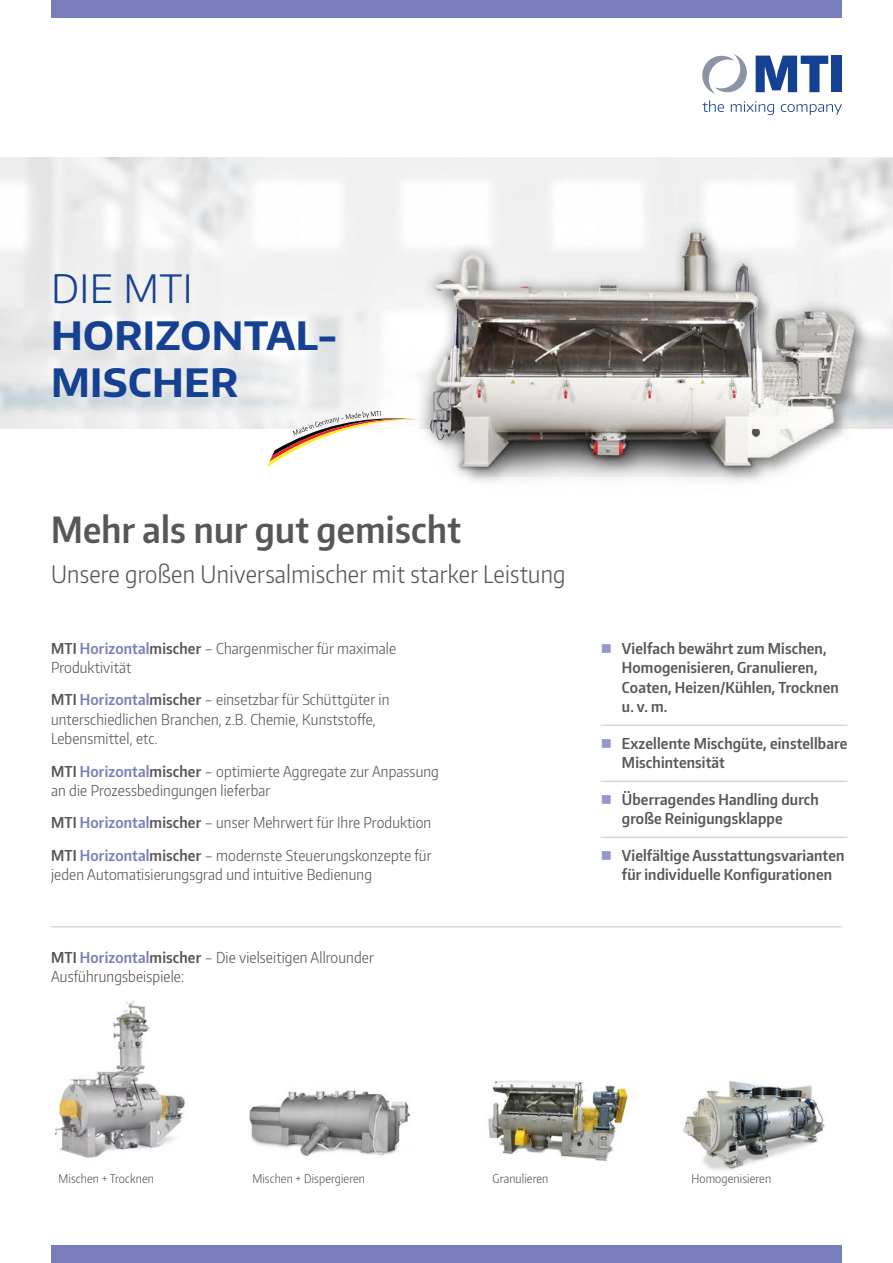
<style>
.page{position:relative;width:893px;height:1263px;background:#fff}
.page>*{position:absolute;margin:0;border:0;box-sizing:border-box;transform-origin:0 0}
.t1{font:700 39px/46.8px "Encode Sans";letter-spacing:.01em;color:#154193}
.t2{font:300 39px "Encode Sans";letter-spacing:.01em;color:#154193}
.t3{font:600 36px "Encode Sans Condensed";letter-spacing:.01em;color:#575756}
.t4{font:300 24px "Encode Sans Condensed";letter-spacing:.01em;color:#575756}
.t5{font:300 15px/19.5px "Encode Sans Condensed";letter-spacing:.01em;color:#575756}
.t6{font:600 15px/19.5px "Encode Sans Condensed";letter-spacing:.01em;color:#575756}
.t7{font:300 12px "Encode Sans Condensed";letter-spacing:.01em;color:#575756}
.s1{font-weight:600}
.s2{font-weight:600;color:#787ebc}
</style>
<div class="page">
<svg style="left:702px;top:100px;width:22px;height:12px"></svg>
<svg style="left:731px;top:101px;width:43px;height:14px"></svg>
<svg style="left:781px;top:104px;width:61px;height:11px"></svg>
<svg style="left:756px;top:56px;width:72px;height:36px"></svg>
<div style="left:832px;top:56px;width:10px;height:36px;background:#154193"></div>
<svg style="left:702px;top:54px;width:45px;height:40px"></svg>
<div style="left:51px;top:0;width:791px;height:17px;background:#787ebc"></div>
<div style="left:51px;top:1246px;width:791px;height:17px;background:#787ebc"></div>
<img style="left:418px;top:273px;width:13px;height:165px">
<img style="left:431px;top:227px;width:424px;height:6px">
<img style="left:431px;top:233px;width:424px;height:243px">
<hr style="left:51px;top:926px;width:791px;height:1px;background:#c6c5c5">
<img style="left:488px;top:1080px;width:142px;height:81px">
<img style="left:249px;top:1090px;width:161px;height:66px">
<img style="left:55px;top:1001px;width:130px;height:158px">
<svg style="left:267px;top:411px;width:157px;height:57px"></svg>
<img style="left:683px;top:1081px;width:142px;height:89px">
<hr style="left:601px;top:725px;width:246px;height:1px;background:#c6c5c5">
<hr style="left:601px;top:781px;width:246px;height:1px;background:#c6c5c5">
<hr style="left:601px;top:837px;width:246px;height:1px;background:#c6c5c5">
<h1 class="t2" style="left:51px;top:263px;width:143px">DIE MTI</h1>
<h1 class="t1" style="left:51px;top:310px;width:288px">HORIZONTAL-<br>MISCHER</h1>
<h2 class="t3" style="left:51px;top:506px;width:412px">Mehr als nur gut gemischt</h2>
<h3 class="t4" style="left:51px;top:558px;width:516px">Unsere großen Universalmischer mit starker Leistung</h3>
<p class="t5" style="left:51px;top:638px;width:347px"><span class="s1">MTI</span> <span class="s2">Horizontal</span><span class="s1">mischer</span> – Chargenmischer für maximale<br>Produktivität</p>
<p class="t5" style="left:51px;top:689px;width:340px"><span class="s1">MTI</span> <span class="s2">Horizontal</span><span class="s1">mischer</span> – einsetzbar für Schüttgüter in unterschiedlichen Branchen, z.B. Chemie, Kunststoffe,<br>Lebensmittel, etc.</p>
<p class="t5" style="left:51px;top:761px;width:389px"><span class="s1">MTI</span> <span class="s2">Horizontal</span><span class="s1">mischer</span> – optimierte Aggregate zur Anpassung an die Prozessbedingungen lieferbar</p>
<p class="t5" style="left:51px;top:806px;width:382px;line-height:32.2px"><span class="s1">MTI</span> <span class="s2">Horizontal</span><span class="s1">mischer</span> – unser Mehrwert für Ihre Produktion<br><span class="s1">MTI</span> <span class="s2">Horizontal</span><span class="s1">mischer</span> – modernste Steuerungskonzepte für</p>
<p class="t5" style="left:51px;top:864px;width:322px">jeden Automatisierungsgrad und intuitive Bedienung</p>
<p class="t5" style="left:51px;top:947px;width:324px"><span class="s1">MTI</span> <span class="s2">Horizontal</span><span class="s1">mischer</span> – Die vielseitigen Allrounder<br>Ausführungsbeispiele:</p>
<p class="t6" style="left:622px;top:638px;width:218px">Vielfach bewährt zum Mischen,<br>Homogenisieren, Granulieren,<br>Coaten, Heizen/Kühlen, Trocknen u. v. m.</p>
<p class="t6" style="left:622px;top:733px;width:227px">Exzellente Mischgüte, einstellbare<br>Mischintensität</p>
<p class="t6" style="left:622px;top:789px;width:198px">Überragendes Handling durch große Reinigungsklappe</p>
<p class="t6" style="left:622px;top:845px;width:224px">Vielfältige Ausstattungsvarianten für individuelle Konfigurationen</p>
<p class="t7" style="left:58px;top:1171px;width:97px">Mischen + Trocknen</p>
<p class="t7" style="left:252px;top:1171px;width:114px">Mischen + Dispergieren</p>
<p class="t7" style="left:493px;top:1171px;width:57px">Granulieren</p>
<p class="t7" style="left:691px;top:1171px;width:81px">Homogenisieren</p>
</div>
